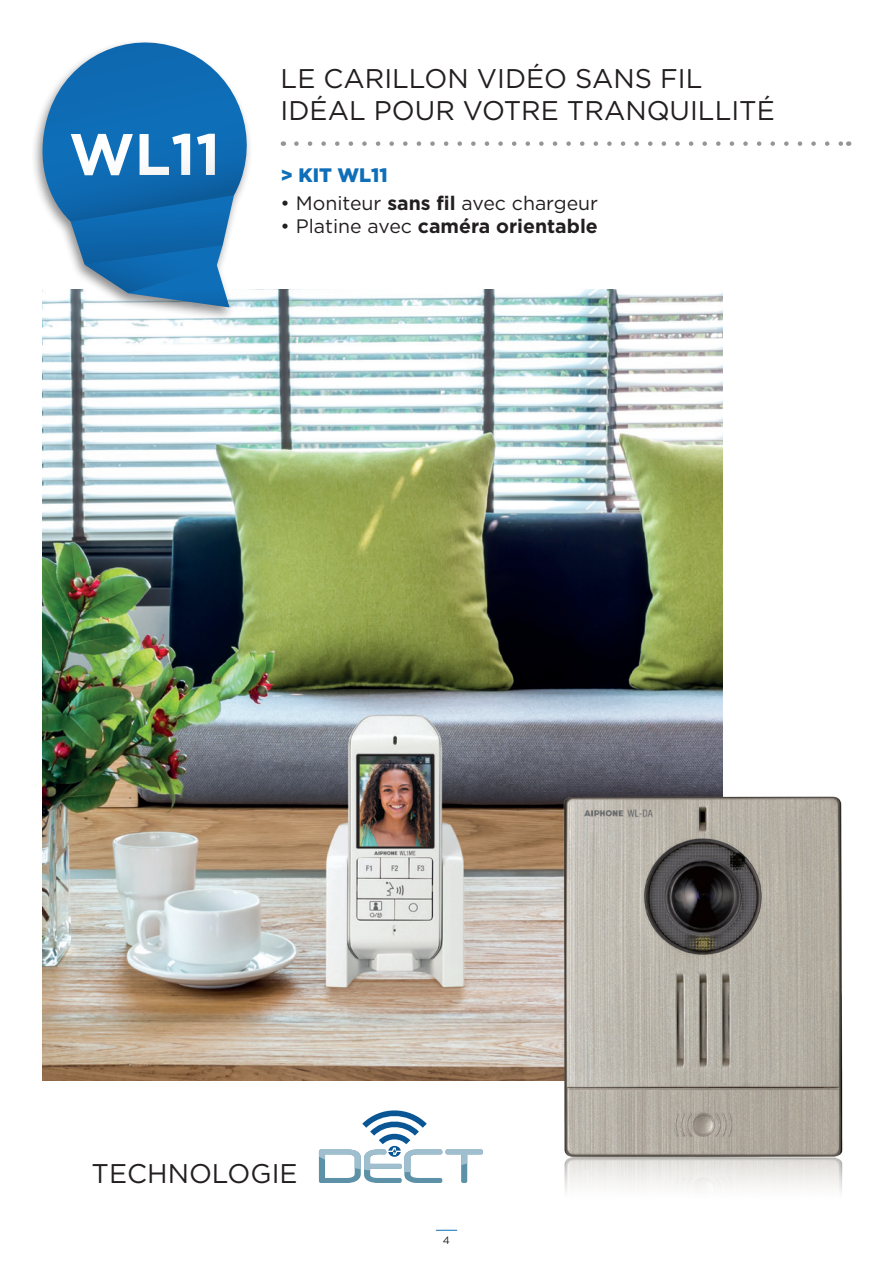
<style>
.page{position:relative;width:893px;height:1263px;background:#fff}
.page>*{position:absolute;margin:0;border:0;box-sizing:border-box;transform-origin:0 0}
.t1{font:700 58.5px "Gotham";color:#fff}
.t2{font:27px "Gotham";color:#231f20}
.TXT_MAIGRE{font:19.5px "Gotham";color:#231f20}
.TXT_MAIGRE-2{font:700 19.5px "Gotham";color:#231f20}
.TXT_BOLD{font:900 19.5px "Gotham";color:#0f6eb8}
.t3{font:10.5px "Gotham";color:#231f20}
.s1{font-weight:700}
.s2{font-weight:400}
</style>
<div class="page">
<svg style="left:436px;top:1230px;width:21px;height:1px"></svg>
<img style="left:43px;top:290px;width:680px;height:790px">
<div style="left:30px;top:39px;width:223px;height:282px;background:#231f20;opacity:.5"></div>
<svg style="left:36px;top:39px;width:224px;height:268px"></svg>
<svg style="left:43px;top:43px;width:203px;height:264px"></svg>
<svg style="left:296px;top:141px;width:545px;height:5px"></svg>
<img style="left:551px;top:786px;width:292px;height:407px">
<svg style="left:319px;top:1110px;width:164px;height:73px"></svg>
<p class="t1" style="left:69px;top:120px;width:153px">WL11</p>
<p class="t2" style="left:281px;top:63px;width:423px">LE CARILLON VIDÉO SANS FIL</p>
<p class="t2" style="left:281px;top:96px;width:496px">IDÉAL POUR VOTRE TRANQUILLITÉ</p>
<p class="TXT_BOLD" style="left:281px;top:164px;width:109px">&gt; KIT WL11</p>
<p class="TXT_MAIGRE" style="left:281px;top:192px;width:319px">• Moniteur <span class="s1">sans fil</span> avec chargeur</p>
<p class="TXT_MAIGRE-2" style="left:281px;top:215px;width:319px"><span class="s2">• Platine avec</span> caméra orientable</p>
<p class="t2" style="left:92px;top:1158px;width:208px">TECHNOLOGIE</p>
<p class="t3" style="left:443px;top:1234px;width:9px">4</p>
</div>
